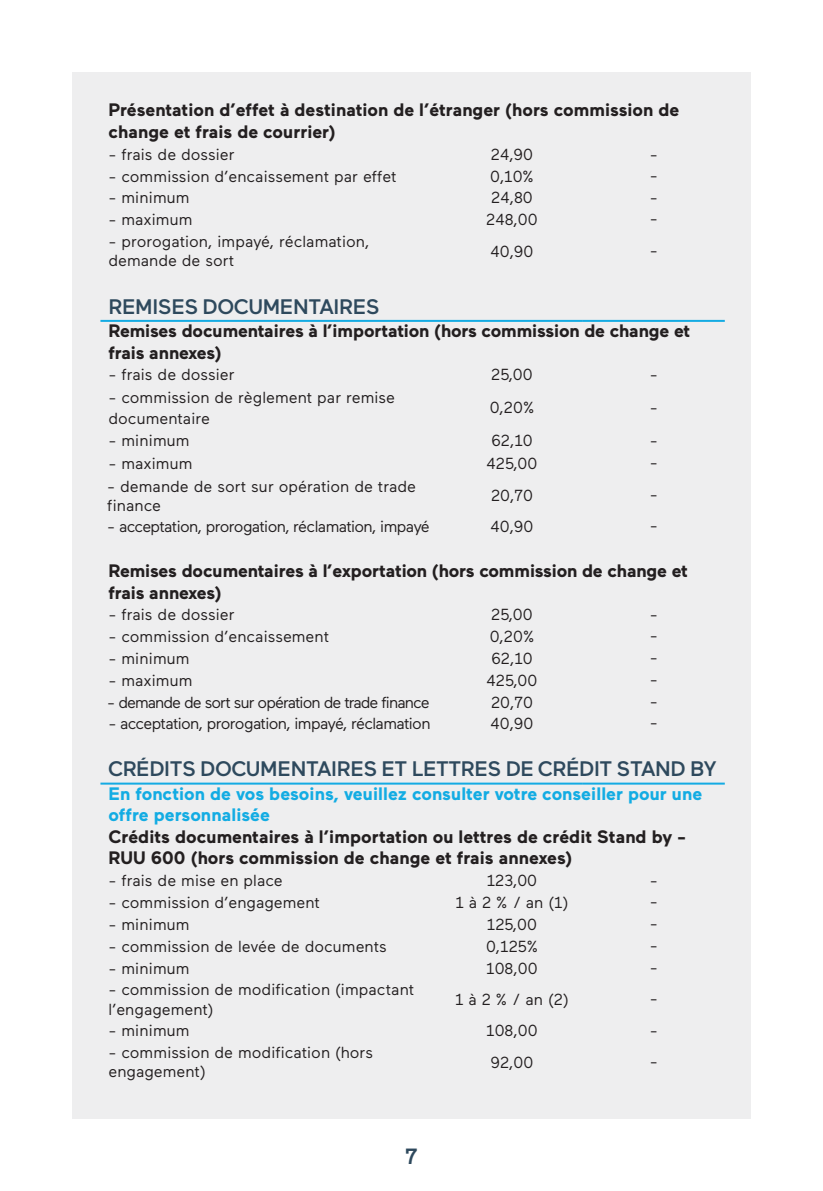
<style>
.page{position:relative;width:823px;height:1191px;background:#fff}
.page>*{position:absolute;margin:0;border:0;box-sizing:border-box;transform-origin:0 0}
.t1{font:500 22px "Maax";color:#2e495d}
.t2{font:500 21px "Maax";letter-spacing:-.02em;color:#2e495d}
.t3{font:700 18px/21.6px "Maax";color:#231f20}
.t4{font:700 18px/21.6px "Maax";color:#13ace3}
.t5{font:16px/19.2px "Maax";color:#231f20}
.t6{font:16px "Maax";letter-spacing:-.04em;color:#231f20}
.t7{font:16px "Maax";letter-spacing:-.06em;color:#231f20}
</style>
<div class="page">
<div style="left:72px;top:72px;width:678px;height:1047px;background:#eeeeef"></div>
<hr style="left:100px;top:782px;width:341px;height:2px;background:#14abe3">
<hr style="left:441px;top:782px;width:141px;height:2px;background:#14abe3">
<hr style="left:582px;top:782px;width:142px;height:2px;background:#14abe3">
<hr style="left:100px;top:320px;width:341px;height:2px;background:#14abe3">
<hr style="left:441px;top:320px;width:141px;height:2px;background:#14abe3">
<hr style="left:582px;top:320px;width:142px;height:2px;background:#14abe3">
<p class="t3" style="left:108px;top:100px;width:572px">Présentation d’effet à destination de l’étranger (hors commission de change et frais de courrier)</p>
<p class="t5" style="left:108px;top:145px;width:128px">- frais de dossier</p>
<p class="t5" style="left:490px;top:145px;width:44px">24,90</p>
<p class="t5" style="left:649px;top:145px;width:10px">-</p>
<p class="t5" style="left:108px;top:167px;width:289px">- commission d’encaissement par effet</p>
<p class="t5" style="left:490px;top:167px;width:45px">0,10%</p>
<p class="t5" style="left:649px;top:166px;width:10px">-</p>
<p class="t5" style="left:108px;top:188px;width:83px">- minimum</p>
<p class="t5" style="left:491px;top:188px;width:43px">24,80</p>
<p class="t5" style="left:649px;top:188px;width:10px">-</p>
<p class="t5" style="left:108px;top:210px;width:85px">- maximum</p>
<p class="t5" style="left:486px;top:210px;width:53px">248,00</p>
<p class="t5" style="left:649px;top:209px;width:10px">-</p>
<p class="t5" style="left:108px;top:232px;width:262px">- prorogation, impayé, réclamation, demande de sort</p>
<p class="t5" style="left:490px;top:242px;width:44px">40,90</p>
<p class="t5" style="left:649px;top:241px;width:10px">-</p>
<p class="t2" style="left:108px;top:295px;width:272px">REMISES DOCUMENTAIRES</p>
<p class="t3" style="left:108px;top:320px;width:583px">Remises documentaires à l’importation (hors commission de change et frais annexes)</p>
<p class="t5" style="left:108px;top:365px;width:128px">- frais de dossier</p>
<p class="t5" style="left:491px;top:365px;width:43px">25,00</p>
<p class="t5" style="left:649px;top:364px;width:10px">-</p>
<p class="t5" style="left:108px;top:387px;width:288px;line-height:21px">- commission de règlement par remise documentaire</p>
<p class="t5" style="left:489px;top:398px;width:46px">0,20%</p>
<p class="t5" style="left:649px;top:398px;width:10px">-</p>
<p class="t5" style="left:108px;top:431px;width:83px">- minimum</p>
<p class="t5" style="left:491px;top:431px;width:43px">62,10</p>
<p class="t5" style="left:649px;top:431px;width:10px">-</p>
<p class="t5" style="left:108px;top:454px;width:85px">- maximum</p>
<p class="t5" style="left:486px;top:454px;width:52px">425,00</p>
<p class="t5" style="left:649px;top:453px;width:10px">-</p>
<p class="t5" style="left:107px;top:477px;width:310px">- demande de sort sur opération de trade finance</p>
<p class="t5" style="left:490px;top:486px;width:43px">20,70</p>
<p class="t5" style="left:649px;top:485px;width:10px">-</p>
<p class="t6" style="left:107px;top:518px;width:324px">- acceptation, prorogation, réclamation, impayé</p>
<p class="t5" style="left:490px;top:517px;width:44px">40,90</p>
<p class="t5" style="left:649px;top:516px;width:10px">-</p>
<p class="t3" style="left:108px;top:560px;width:580px">Remises documentaires à l’exportation (hors commission de change et frais annexes)</p>
<p class="t5" style="left:108px;top:605px;width:128px">- frais de dossier</p>
<p class="t5" style="left:491px;top:605px;width:43px">25,00</p>
<p class="t5" style="left:649px;top:604px;width:10px">-</p>
<p class="t5" style="left:108px;top:627px;width:222px">- commission d’encaissement</p>
<p class="t5" style="left:489px;top:627px;width:46px">0,20%</p>
<p class="t5" style="left:649px;top:626px;width:10px">-</p>
<p class="t5" style="left:108px;top:649px;width:83px">- minimum</p>
<p class="t5" style="left:491px;top:649px;width:43px">62,10</p>
<p class="t5" style="left:649px;top:648px;width:10px">-</p>
<p class="t5" style="left:108px;top:671px;width:85px">- maximum</p>
<p class="t5" style="left:486px;top:671px;width:52px">425,00</p>
<p class="t5" style="left:649px;top:670px;width:10px">-</p>
<p class="t7" style="left:107px;top:693px;width:323px">- demande de sort sur opération de trade finance</p>
<p class="t5" style="left:490px;top:692px;width:43px">20,70</p>
<p class="t5" style="left:649px;top:692px;width:10px">-</p>
<p class="t6" style="left:108px;top:715px;width:323px">- acceptation, prorogation, impayé, réclamation</p>
<p class="t5" style="left:490px;top:714px;width:44px">40,90</p>
<p class="t5" style="left:649px;top:713px;width:10px">-</p>
<p class="t2" style="left:108px;top:758px;width:609px">CRÉDITS DOCUMENTAIRES ET LETTRES DE CRÉDIT STAND BY</p>
<p class="t4" style="left:108px;top:783px;width:595px">En fonction de vos besoins, veuillez consulter votre conseiller pour une offre personnalisée</p>
<p class="t3" style="left:108px;top:826px;width:579px">Crédits documentaires à l’importation ou lettres de crédit Stand by -<br>RUU 600 (hors commission de change et frais annexes)</p>
<p class="t5" style="left:108px;top:871px;width:176px">- frais de mise en place</p>
<p class="t5" style="left:486px;top:871px;width:52px">123,00</p>
<p class="t5" style="left:649px;top:870px;width:10px">-</p>
<p class="t5" style="left:108px;top:893px;width:213px">- commission d’engagement</p>
<p class="t5" style="left:455px;top:893px;width:114px">1 à 2 % / an (1)</p>
<p class="t5" style="left:649px;top:892px;width:10px">-</p>
<p class="t5" style="left:108px;top:915px;width:83px">- minimum</p>
<p class="t5" style="left:486px;top:915px;width:52px">125,00</p>
<p class="t5" style="left:649px;top:914px;width:10px">-</p>
<p class="t5" style="left:108px;top:936px;width:280px">- commission de levée de documents</p>
<p class="t5" style="left:485px;top:936px;width:53px">0,125%</p>
<p class="t5" style="left:649px;top:936px;width:10px">-</p>
<p class="t5" style="left:108px;top:958px;width:83px">- minimum</p>
<p class="t5" style="left:486px;top:958px;width:53px">108,00</p>
<p class="t5" style="left:649px;top:957px;width:10px">-</p>
<p class="t5" style="left:108px;top:980px;width:307px">- commission de modification (impactant l’engagement)</p>
<p class="t5" style="left:455px;top:990px;width:115px">1 à 2 % / an (2)</p>
<p class="t5" style="left:649px;top:989px;width:10px">-</p>
<p class="t5" style="left:108px;top:1021px;width:83px">- minimum</p>
<p class="t5" style="left:486px;top:1021px;width:53px">108,00</p>
<p class="t5" style="left:649px;top:1020px;width:10px">-</p>
<p class="t5" style="left:108px;top:1043px;width:266px">- commission de modification (hors engagement)</p>
<p class="t5" style="left:490px;top:1052px;width:44px">92,00</p>
<p class="t5" style="left:649px;top:1052px;width:10px">-</p>
<p class="t1" style="left:405px;top:1144px;width:14px">7</p>
</div>
